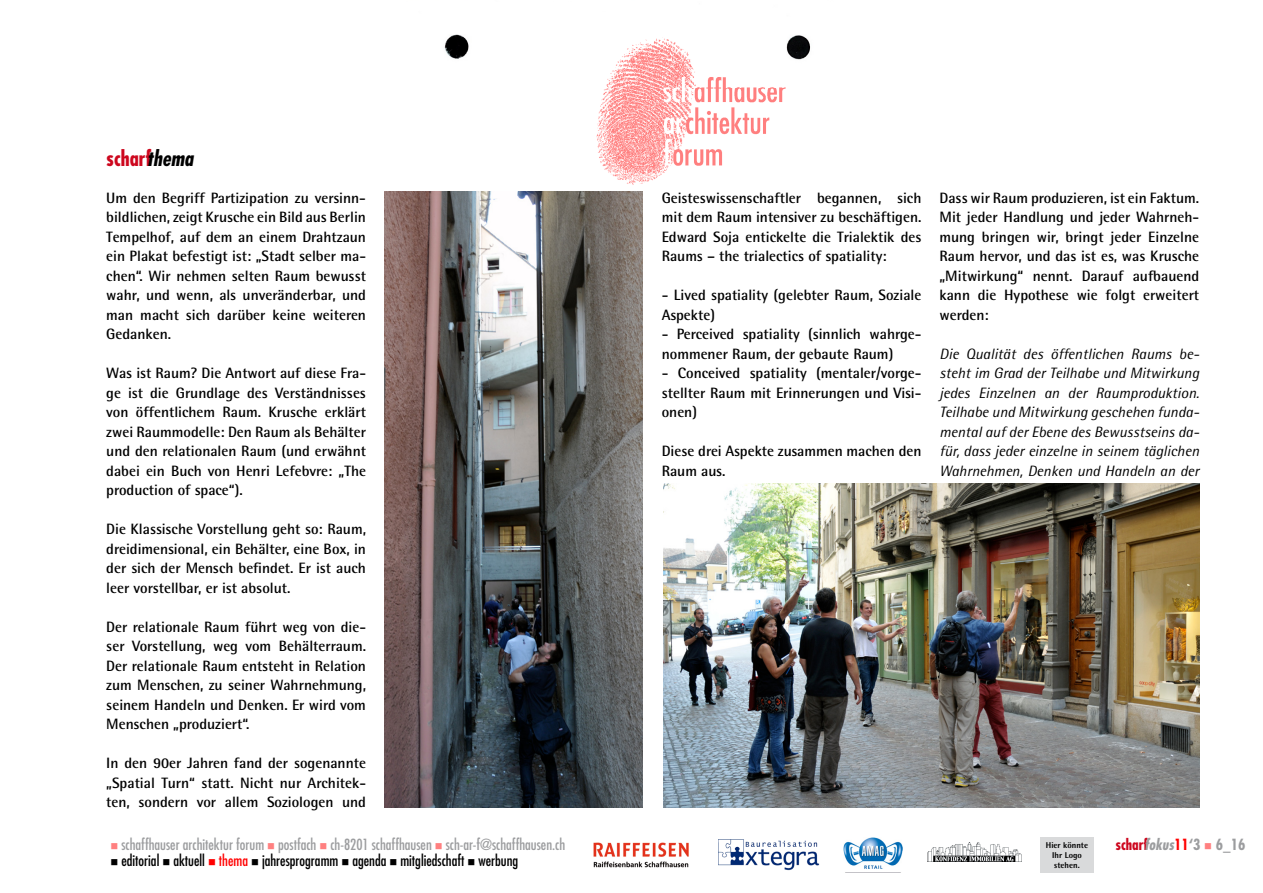
<style>
.page{position:relative;width:1263px;height:893px;background:#fff}
.page>*{position:absolute;margin:0;border:0;box-sizing:border-box;transform-origin:0 0}
.t1{font:700 condensed 21px "Futura";color:#cd071e}
.t2{font:700 15px/19.5px "Rotis Semi Sans";color:#000;text-align:justify}
.t3{font:italic 15px/19.5px "Rotis Semi Sans";color:#000;text-align:justify}
.t4{font:condensed 15px "Futura";color:#9c9d9f}
.t5{font:condensed 15px "Futura";color:#000}
.t6{font:700 condensed 15px "Futura";color:#9c9d9f}
.t7{font:800 8.4px/10.1px "Rotis Semi Sans";color:#000}
.s1{font-style:italic;color:#000}
.s2{color:#ff8080}
.s3{color:#cd071e}
.s4{font-style:italic}
.s5{color:#f00}
</style>
<div class="page">
<img style="left:444px;top:34px;width:367px;height:26px">
<img style="left:577px;top:34px;width:208px;height:202px">
<img style="left:928px;top:843px;width:94px;height:19px">
<img style="left:844px;top:837px;width:58px;height:36px">
<img style="left:593px;top:842px;width:96px;height:26px">
<img style="left:719px;top:840px;width:101px;height:30px">
<div style="left:1040px;top:837px;width:54px;height:35px;background:#d9dadb"></div>
<img style="left:385px;top:191px;width:257px;height:617px">
<img style="left:663px;top:484px;width:536px;height:324px">
<h1 class="t1" style="left:106px;top:144px;width:88px">scharf<span class="s1">thema</span></h1>
<p class="t2" style="left:106px;top:188px;width:261px">Um den Begriff Partizipation zu versinn&shy;bildlichen, zeigt Krusche ein Bild aus Berlin Tempelhof, auf dem an einem Drahtzaun ein Plakat befestigt ist: „Stadt selber ma&shy;chen“. Wir nehmen selten Raum bewusst wahr, und wenn, als unveränderbar, und man macht sich darüber keine weiteren Gedanken.</p>
<p class="t2" style="left:106px;top:363px;width:261px">Was ist Raum? Die Antwort auf diese Fra&shy;ge ist die Grundlage des Verständnisses von öffentlichem Raum. Krusche erklärt zwei Raummodelle: Den Raum als Behälter und den relationalen Raum (und erwähnt dabei ein Buch von Henri Lefebvre: „The production of space“).</p>
<p class="t2" style="left:106px;top:519px;width:261px">Die Klassische Vorstellung geht so: Raum, dreidimensional, ein Behälter, eine Box, in der sich der Mensch befindet. Er ist auch leer vorstellbar, er ist absolut.</p>
<p class="t2" style="left:106px;top:617px;width:261px">Der relationale Raum führt weg von die&shy;ser Vorstellung, weg vom Behälterraum.<br>Der relationale Raum entsteht in Relation zum Menschen, zu seiner Wahrnehmung, seinem Handeln und Denken. Er wird vom Menschen „produziert“.</p>
<p class="t2" style="left:106px;top:753px;width:261px">In den 90er Jahren fand der sogenannte „Spatial Turn“ statt. Nicht nur Architek&shy;ten, sondern vor allem Soziologen und</p>
<p class="t2" style="left:662px;top:188px;width:261px">Geisteswissenschaftler begannen, sich mit dem Raum intensiver zu beschäftigen.<br>Edward Soja entickelte die Trialektik des Raums – the trialectics of spatiality:</p>
<p class="t2" style="left:662px;top:285px;width:261px">- Lived spatiality (gelebter Raum, Soziale<br>Aspekte)</p>
<p class="t2" style="left:662px;top:324px;width:261px">- Perceived spatiality (sinnlich wahrge&shy;nommener Raum, der gebaute Raum)</p>
<p class="t2" style="left:662px;top:363px;width:261px">- Conceived spatiality (mentaler/vorge&shy;stellter Raum mit Erinnerungen und Visi&shy;onen)</p>
<p class="t2" style="left:662px;top:441px;width:261px">Diese drei Aspekte zusammen machen den<br>Raum aus.</p>
<p class="t2" style="left:939px;top:188px;width:261px">Dass wir Raum produzieren, ist ein Faktum.<br>Mit jeder Handlung und jeder Wahrneh&shy;mung bringen wir, bringt jeder Einzelne Raum hervor, und das ist es, was Krusche „Mitwirkung“ nennt. Darauf aufbauend kann die Hypothese wie folgt erweitert werden:</p>
<p class="t3" style="left:939px;top:344px;width:261px">Die Qualität des öffentlichen Raums be&shy;steht im Grad der Teilhabe und Mitwirkung jedes Einzelnen an der Raumproduktion.<br>Teilhabe und Mitwirkung geschehen funda&shy;mental auf der Ebene des Bewusstseins da&shy;für, dass jeder einzelne in seinem täglichen Wahrnehmen, Denken und Handeln an der</p>
<p class="t4" style="left:111px;top:835px;width:456px"><span class="s2">■</span> schaffhauser architektur forum <span class="s2">■</span> postfach <span class="s2">■</span> ch-8201 schaffhausen <span class="s2">■</span> sch-ar-f@schaffhausen.ch</p>
<p class="t7" style="left:1046px;top:840px;width:44px">Hier könnte</p>
<p class="t6" style="left:1115px;top:835px;width:131px"><span class="s3">schar</span><span class="s4">fokus</span><span class="s5">11</span>‘3 <span class="s2">■</span> 6_16</p>
<p class="t7" style="left:1052px;top:850px;width:31px">Ihr Logo stehen.</p>
<p class="t5" style="left:111px;top:851px;width:409px">■ editorial ■ aktuell <span class="s5">■ thema</span> ■ jahresprogramm ■ agenda ■ mitgliedschaft ■ werbung</p>
</div>
